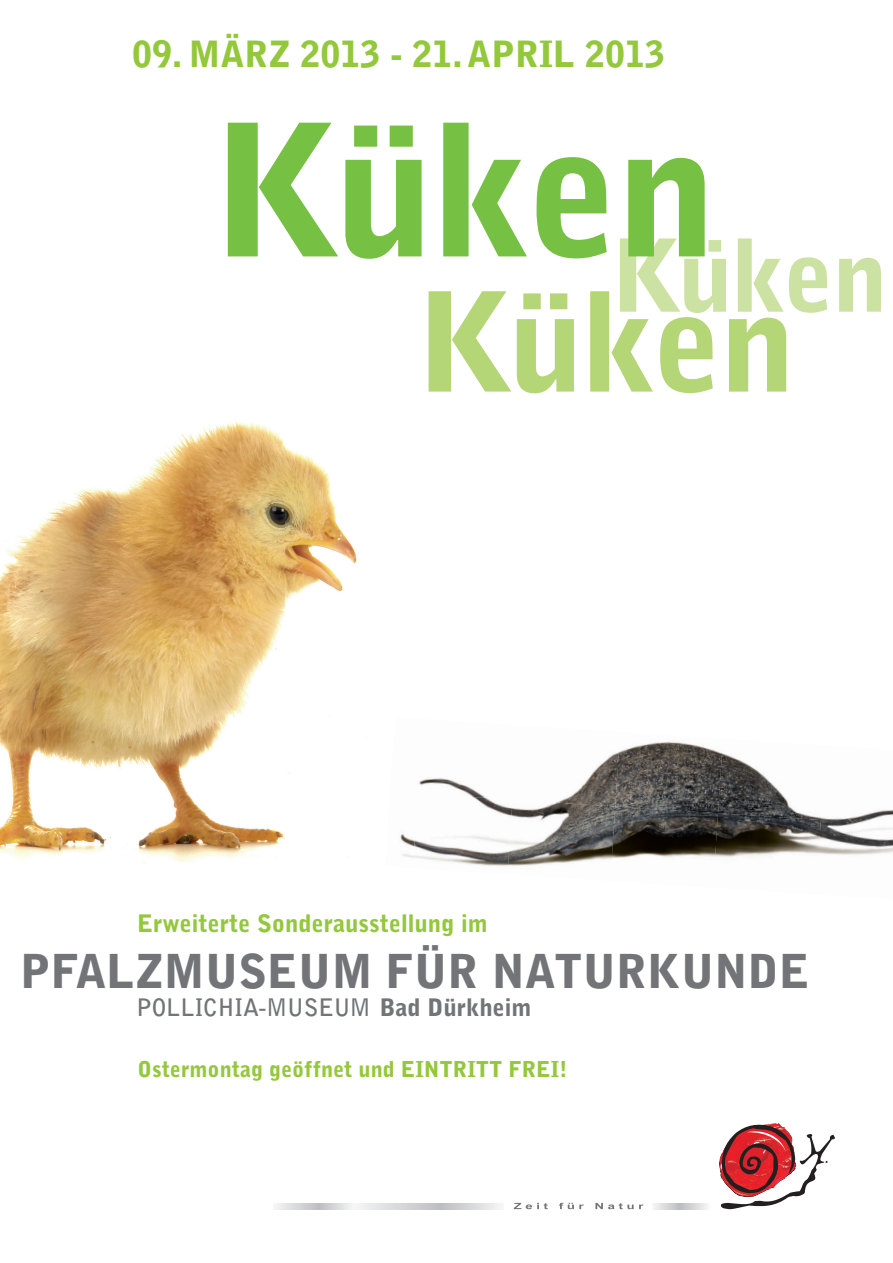
<style>
.page{position:relative;width:893px;height:1263px;background:#fff}
.page>*{position:absolute;margin:0;border:0;box-sizing:border-box;transform-origin:0 0}
.t1{font:900 182.25px "Bell Gothic Std";letter-spacing:-.02em;color:#76c043}
.t2{font:900 136.65px "Bell Gothic Std";letter-spacing:-.02em;color:#b4d676}
.t3{font:900 99.75px "Bell Gothic Std";letter-spacing:-.02em;color:#cce2a2}
.t4{font:900 46.5px "Bell Gothic Std";color:#727477}
.t5{font:900 36px "Bell Gothic Std";color:#94c83c}
.t6{font:900 24px "Bell Gothic Std";color:#94c83c}
.t7{font:700 24px "Bell Gothic Std";letter-spacing:-.02em;color:#727477}
.t8{font:900 21.75px "Bell Gothic Std";color:#94c83c}
.s1{font-weight:900}
</style>
<div class="page">
<img style="left:0;top:421px;width:285px;height:442px">
<img style="left:285px;top:447px;width:72px;height:327px">
<svg style="left:720px;top:1123px;width:115px;height:86px"></svg>
<svg style="left:514px;top:1203px;width:34px;height:6px"></svg>
<svg style="left:559px;top:1203px;width:25px;height:6px"></svg>
<svg style="left:595px;top:1203px;width:48px;height:6px"></svg>
<img style="left:419px;top:778px;width:60px;height:15px">
<img style="left:562px;top:753px;width:53px;height:47px">
<img style="left:615px;top:741px;width:103px;height:65px">
<img style="left:718px;top:751px;width:81px;height:62px">
<img style="left:821px;top:810px;width:72px;height:35px">
<img style="left:415px;top:793px;width:92px;height:73px">
<img style="left:507px;top:800px;width:108px;height:66px">
<img style="left:610px;top:806px;width:108px;height:60px">
<img style="left:713px;top:813px;width:108px;height:53px">
<img style="left:816px;top:845px;width:77px;height:21px">
<img style="left:400px;top:834px;width:15px;height:24px">
<h3 class="t5" style="left:132px;top:33px;width:535px">09. MÄRZ 2013 - 21. APRIL 2013</h3>
<h1 class="t1" style="left:212px;top:85px;width:506px">Küken</h1>
<h3 class="t3" style="left:611px;top:218px;width:278px">Küken</h3>
<h2 class="t2" style="left:417px;top:263px;width:380px">Küken</h2>
<p class="t6" style="left:137px;top:909px;width:352px">Erweiterte Sonderausstellung im</p>
<h3 class="t4" style="left:20px;top:944px;width:791px">PFALZMUSEUM FÜR NATURKUNDE</h3>
<p class="t7" style="left:136px;top:993px;width:397px">POLLICHIA-MUSEUM <span class="s1">Bad Dürkheim</span></p>
<p class="t8" style="left:138px;top:1057px;width:432px">Ostermontag geöffnet und EINTRITT FREI!</p>
</div>
